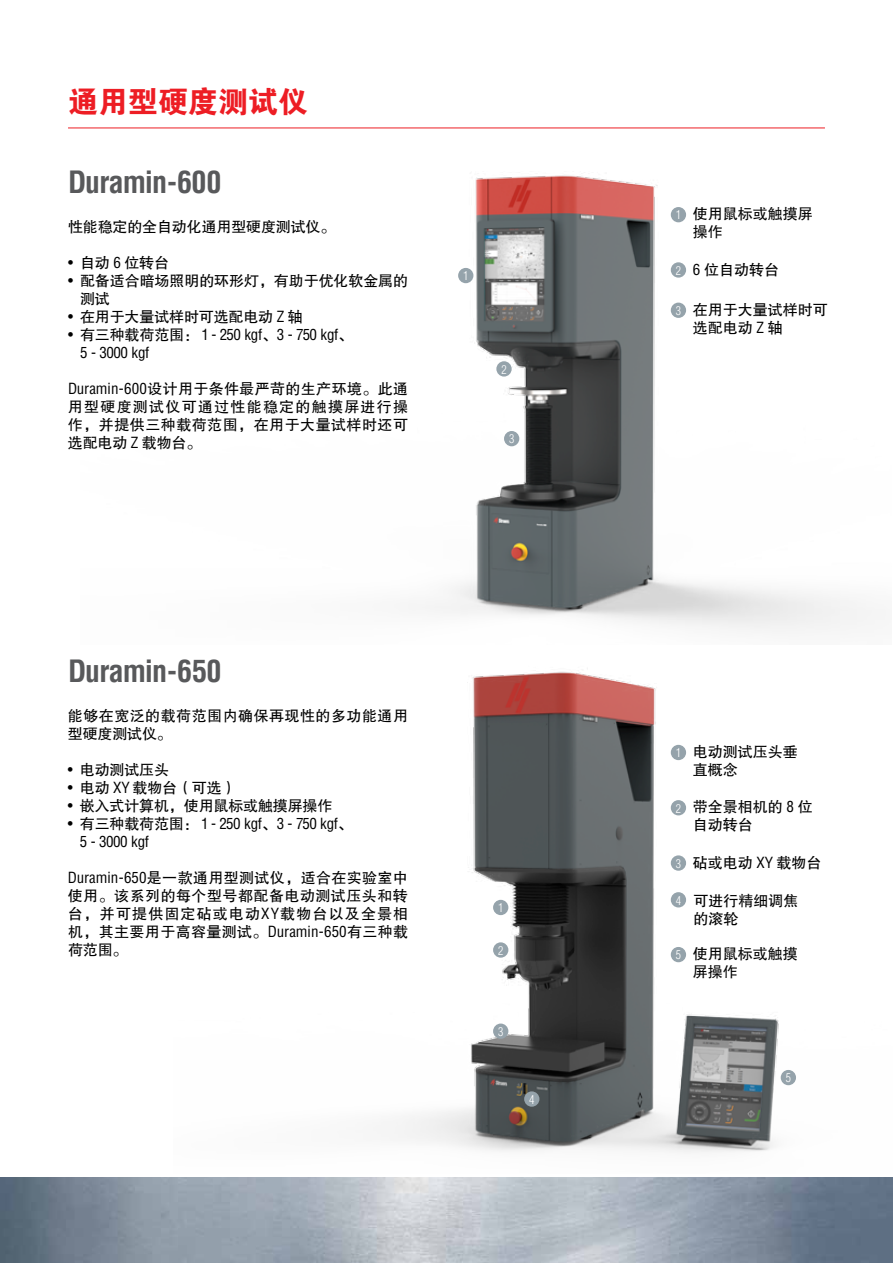
<style>
.page{position:relative;width:893px;height:1263px;background:#fff}
.page>*{position:absolute;margin:0;border:0;box-sizing:border-box;transform-origin:0 0}
.t1{font:700 condensed 30px "Helvetica";letter-spacing:-.03em;color:#58595b}
.t2{font:30px "FZDHTJW GB1 0";color:#ed1d24}
.t3{font:15px/18px "FZHTJW GB1 0";color:#000}
.t4{font:condensed 15px/18px "Helvetica";letter-spacing:-.03em;color:#000}
.t5{font:15px/18px "FZHTJW GB1 0";letter-spacing:.03em;color:#000}
.t6{font:300 condensed 12px "Helvetica";color:#fff}
.s1{font-family:"Helvetica";font-stretch:condensed}
.s2{font-family:"FZHTJW GB1 0";font-stretch:normal}
.s3{font-family:"Helvetica";font-weight:300;font-stretch:condensed;font-size:12px;color:#fff}
</style>
<div class="page">
<img style="left:394px;top:672px;width:402px;height:481px">
<img style="left:422px;top:175px;width:450px;height:457px">
<img style="left:0;top:1178px;width:893px;height:85px">
<hr style="left:68px;top:128px;width:757px;height:1px;background:#ed1d24">
<div style="left:493px;top:900px;width:15px;height:15px;background:#95a3ab;border-radius:50%"></div>
<div style="left:458px;top:268px;width:15px;height:15px;background:#95a3ab;border-radius:50%"></div>
<div style="left:493px;top:942px;width:15px;height:16px;background:#95a3ab;border-radius:50%"></div>
<div style="left:496px;top:361px;width:16px;height:16px;background:#95a3ab;border-radius:50%"></div>
<div style="left:493px;top:1023px;width:15px;height:16px;background:#95a3ab;border-radius:50%"></div>
<div style="left:504px;top:431px;width:15px;height:15px;background:#95a3ab;border-radius:50%"></div>
<div style="left:524px;top:1091px;width:15px;height:16px;background:#95a3ab;border-radius:50%"></div>
<div style="left:781px;top:1070px;width:15px;height:15px;background:#95a3ab;border-radius:50%"></div>
<div style="left:671px;top:947px;width:15px;height:15px;background:#95a3ab;border-radius:50%"></div>
<div style="left:671px;top:745px;width:15px;height:15px;background:#95a3ab;border-radius:50%"></div>
<div style="left:671px;top:800px;width:15px;height:15px;background:#95a3ab;border-radius:50%"></div>
<div style="left:671px;top:303px;width:15px;height:15px;background:#95a3ab;border-radius:50%"></div>
<div style="left:671px;top:207px;width:15px;height:15px;background:#95a3ab;border-radius:50%"></div>
<div style="left:671px;top:262px;width:15px;height:16px;background:#95a3ab;border-radius:50%"></div>
<div style="left:671px;top:855px;width:15px;height:16px;background:#95a3ab;border-radius:50%"></div>
<div style="left:671px;top:892px;width:15px;height:15px;background:#95a3ab;border-radius:50%"></div>
<h1 class="t2" style="left:68px;top:85px;width:242px">通用型硬度测试仪</h1>
<h1 class="t1" style="left:68px;top:164px;width:155px">Duramin-600</h1>
<p class="t3" style="left:68px;top:218px;width:269px">性能稳定的全自动化通用型硬度测试仪。</p>
<p class="t3" style="left:68px;top:254px;width:102px"><span class="s1">•</span> 自动 <span class="s1">6</span> 位转台</p>
<p class="t3" style="left:80px;top:272px;width:330px;text-indent:-12px"><span class="s1">•</span> 配备适合暗场照明的环形灯，有助于优化软金属的测试</p>
<p class="t3" style="left:68px;top:308px;width:236px"><span class="s1">•</span> 在用于大量试样时可选配电动 <span class="s1">Z</span> 轴</p>
<p class="t4" style="left:80px;top:326px;width:275px;text-indent:-12px">• <span class="s2">有三种载荷范围：</span> 1 - 250 kgf<span class="s2">、</span>3 - 750 kgf<span class="s2">、<br></span>5 - 3000 kgf</p>
<p class="t3" style="left:68px;top:380px;width:342px;text-align:justify"><span class="s1">Duramin-600</span>设计用于条件最严苛的生产环境。此通用型硬度测试仪可通过性能稳定的触摸屏进行操作，并提供三种载荷范围，在用于大量试样时还可选配电动 <span class="s1">Z</span> 载物台。</p>
<p class="t6" style="left:463px;top:269px;width:7px">1</p>
<p class="t6" style="left:501px;top:362px;width:7px">2</p>
<p class="t6" style="left:509px;top:432px;width:7px">3</p>
<h1 class="t1" style="left:68px;top:653px;width:155px">Duramin-650</h1>
<p class="t5" style="left:68px;top:707px;width:342px">能够在宽泛的载荷范围内确保再现性的多功能通用型硬度测试仪。</p>
<p class="t3" style="left:68px;top:761px;width:103px"><span class="s1">•</span> 电动测试压头</p>
<p class="t3" style="left:68px;top:779px;width:170px"><span class="s1">•</span> 电动 <span class="s1">XY</span> 载物台（可选）</p>
<p class="t3" style="left:68px;top:797px;width:266px"><span class="s1">•</span> 嵌入式计算机，使用鼠标或触摸屏操作</p>
<p class="t4" style="left:80px;top:815px;width:275px;text-indent:-12px">• <span class="s2">有三种载荷范围：</span> 1 - 250 kgf<span class="s2">、</span>3 - 750 kgf<span class="s2">、<br></span>5 - 3000 kgf</p>
<p class="t3" style="left:68px;top:869px;width:342px;text-align:justify"><span class="s1">Duramin-650</span>是一款通用型测试仪，适合在实验室中使用。该系列的每个型号都配备电动测试压头和转台，并可提供固定砧或电动<span class="s1">XY</span>载物台以及全景相机，其主要用于高容量测试。<span class="s1">Duramin-650</span>有三种载荷范围。</p>
<p class="t6" style="left:498px;top:901px;width:7px">1</p>
<p class="t6" style="left:498px;top:943px;width:7px">2</p>
<p class="t6" style="left:498px;top:1025px;width:7px">3</p>
<p class="t6" style="left:529px;top:1092px;width:7px">4</p>
<p class="t3" style="left:693px;top:205px;width:122px;text-indent:-17px"><span class="s3">1</span> 使用鼠标或触摸屏操作</p>
<p class="t3" style="left:676px;top:261px;width:105px"><span class="s3">2</span> <span class="s1">6</span> 位自动转台</p>
<p class="t3" style="left:693px;top:301px;width:137px;text-indent:-17px"><span class="s3">3</span> 在用于大量试样时可选配电动 <span class="s1">Z</span> 轴</p>
<p class="t3" style="left:693px;top:743px;width:107px;text-indent:-17px"><span class="s3">1</span> 电动测试压头垂直概念</p>
<p class="t3" style="left:693px;top:798px;width:122px;text-indent:-17px"><span class="s3">2</span> 带全景相机的 <span class="s1">8</span> 位自动转台</p>
<p class="t3" style="left:676px;top:854px;width:147px"><span class="s3">3</span> 砧或电动 <span class="s1">XY</span> 载物台</p>
<p class="t3" style="left:693px;top:892px;width:107px;text-indent:-18px"><span class="s3">4</span> 可进行精细调焦的滚轮</p>
<p class="t3" style="left:693px;top:945px;width:107px;text-indent:-17px"><span class="s3">5</span> 使用鼠标或触摸屏操作</p>
<p class="t6" style="left:786px;top:1071px;width:7px">5</p>
</div>
